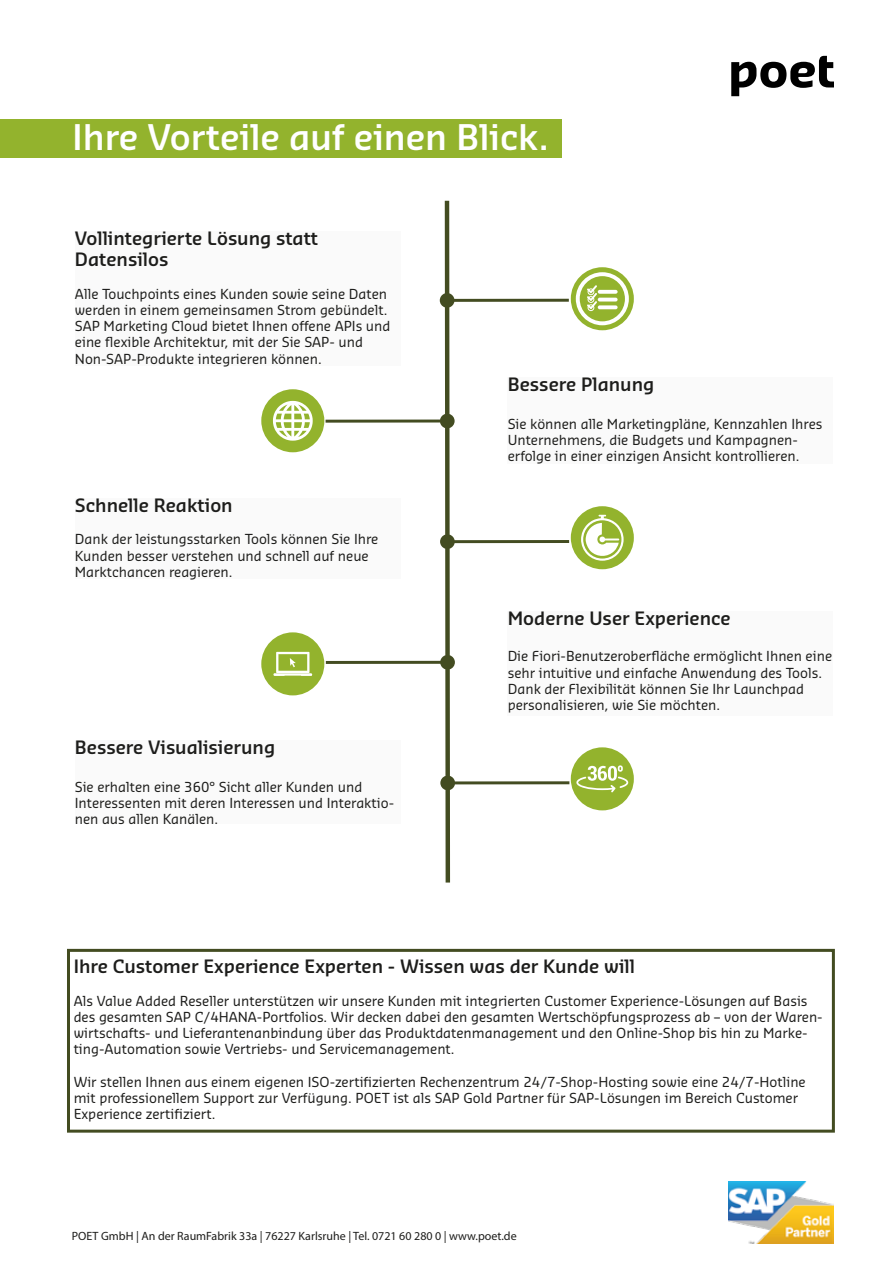
<style>
.page{position:relative;width:893px;height:1263px;background:#fff}
.page>*{position:absolute;margin:0;border:0;box-sizing:border-box;transform-origin:0 0}
.t1{font:600 34.5px "Sansa Pro";color:#fff}
.t2{font:600 18px/21.6px "Sansa Pro";color:#1d1d1b}
.t3{font:13.5px/16.2px "Sansa Pro";color:#1d1d1b}
.t4{font:12px "Myriad Pro";color:#1d1d1b}
</style>
<div class="page">
<div style="left:67px;top:949px;width:768px;height:184px;border:3px solid #434c21"></div>
<svg style="left:326px;top:201px;width:243px;height:681px"></svg>
<div style="left:261px;top:389px;width:63px;height:63px;background:#93b32d;border-radius:50%"></div>
<svg style="left:273px;top:401px;width:40px;height:40px"></svg>
<img style="left:729px;top:1182px;width:105px;height:61px">
<div style="left:508px;top:612px;width:325px;height:104px;background:#f6f6f6"></div>
<div style="left:75px;top:231px;width:325px;height:135px;background:#f6f6f6"></div>
<div style="left:75px;top:740px;width:325px;height:84px;background:#f6f6f6"></div>
<div style="left:75px;top:498px;width:325px;height:81px;background:#f6f6f6"></div>
<div style="left:508px;top:378px;width:325px;height:86px;background:#f6f6f6"></div>
<div style="left:571px;top:747px;width:63px;height:63px;background:#93b32d;border-radius:50%"></div>
<svg style="left:576px;top:765px;width:52px;height:27px"></svg>
<div style="left:571px;top:506px;width:63px;height:63px;background:#93b32d;border-radius:50%"></div>
<svg style="left:581px;top:515px;width:43px;height:46px"></svg>
<div style="left:571px;top:267px;width:63px;height:63px;background:#93b32d;border-radius:50%"></div>
<svg style="left:576px;top:272px;width:53px;height:53px"></svg>
<hr style="left:598px;top:298px;width:20px;height:3px;background:#fff;border-radius:2px">
<svg style="left:598px;top:305px;width:20px;height:4px"></svg>
<div style="left:261px;top:632px;width:63px;height:63px;background:#93b32d;border-radius:50%"></div>
<svg style="left:273px;top:652px;width:40px;height:24px"></svg>
<svg style="left:731px;top:56px;width:103px;height:40px"></svg>
<div style="left:0;top:120px;width:562px;height:38px;background:#93b32d"></div>
<h1 class="t1" style="left:73px;top:113px;width:478px">Ihre Vorteile auf einen Blick.</h1>
<h2 class="t2" style="left:75px;top:227px;width:245px">Vollintegrierte Lösung statt<br>Datensilos</h2>
<p class="t3" style="left:75px;top:286px;width:317px">Alle Touchpoints eines Kunden sowie seine Daten werden in einem gemeinsamen Strom gebündelt.<br>SAP Marketing Cloud bietet Ihnen offene APIs und eine flexible Architektur, mit der Sie SAP- und Non-SAP-Produkte integrieren können.</p>
<h2 class="t2" style="left:75px;top:494px;width:159px">Schnelle Reaktion</h2>
<p class="t3" style="left:75px;top:531px;width:305px">Dank der leistungsstarken Tools können Sie Ihre<br>Kunden besser verstehen und schnell auf neue<br>Marktchancen reagieren.</p>
<h2 class="t2" style="left:75px;top:736px;width:202px">Bessere Visualisierung</h2>
<p class="t3" style="left:75px;top:778px;width:321px">Sie erhalten eine 360° Sicht aller Kunden und<br>Interessenten mit deren Interessen und Interaktio&shy;nen aus allen Kanälen.</p>
<h2 class="t2" style="left:508px;top:374px;width:148px">Bessere Planung</h2>
<p class="t3" style="left:508px;top:416px;width:316px">Sie können alle Marketingpläne, Kennzahlen Ihres<br>Unternehmens, die Budgets und Kampagnen&shy;erfolge in einer einzigen Ansicht kontrollieren.</p>
<h2 class="t2" style="left:508px;top:608px;width:225px">Moderne User Experience</h2>
<p class="t3" style="left:508px;top:648px;width:326px">Die Fiori-Benutzeroberfläche ermöglicht Ihnen eine sehr intuitive und einfache Anwendung des Tools.<br>Dank der Flexibilität können Sie Ihr Launchpad personalisieren, wie Sie möchten.</p>
<h2 class="t2" style="left:74px;top:955px;width:563px">Ihre Customer Experience Experten - Wissen was der Kunde will</h2>
<p class="t3" style="left:74px;top:992px;width:751px">Als Value Added Reseller unterstützen wir unsere Kunden mit integrierten Customer Experience-Lösungen auf Basis des gesamten SAP C/4HANA-Portfolios. Wir decken dabei den gesamten Wertschöpfungsprozess ab – von der Waren&shy;wirtschafts- und Lieferantenanbindung über das Produktdatenmanagement und den Online-Shop bis hin zu Marke&shy;ting-Automation sowie Vertriebs- und Servicemanagement.</p>
<p class="t3" style="left:74px;top:1073px;width:734px">Wir stellen Ihnen aus einem eigenen ISO-zertifizierten Rechenzentrum 24/7-Shop-Hosting sowie eine 24/7-Hotline mit professionellem Support zur Verfügung. POET ist als SAP Gold Partner für SAP-Lösungen im Bereich Customer<br>Experience zertifiziert.</p>
<p class="t4" style="left:72px;top:1229px;width:446px">POET GmbH | An der RaumFabrik 33a | 76227 Karlsruhe | Tel. 0721 60 280 0 | www.poet.de</p>
</div>
